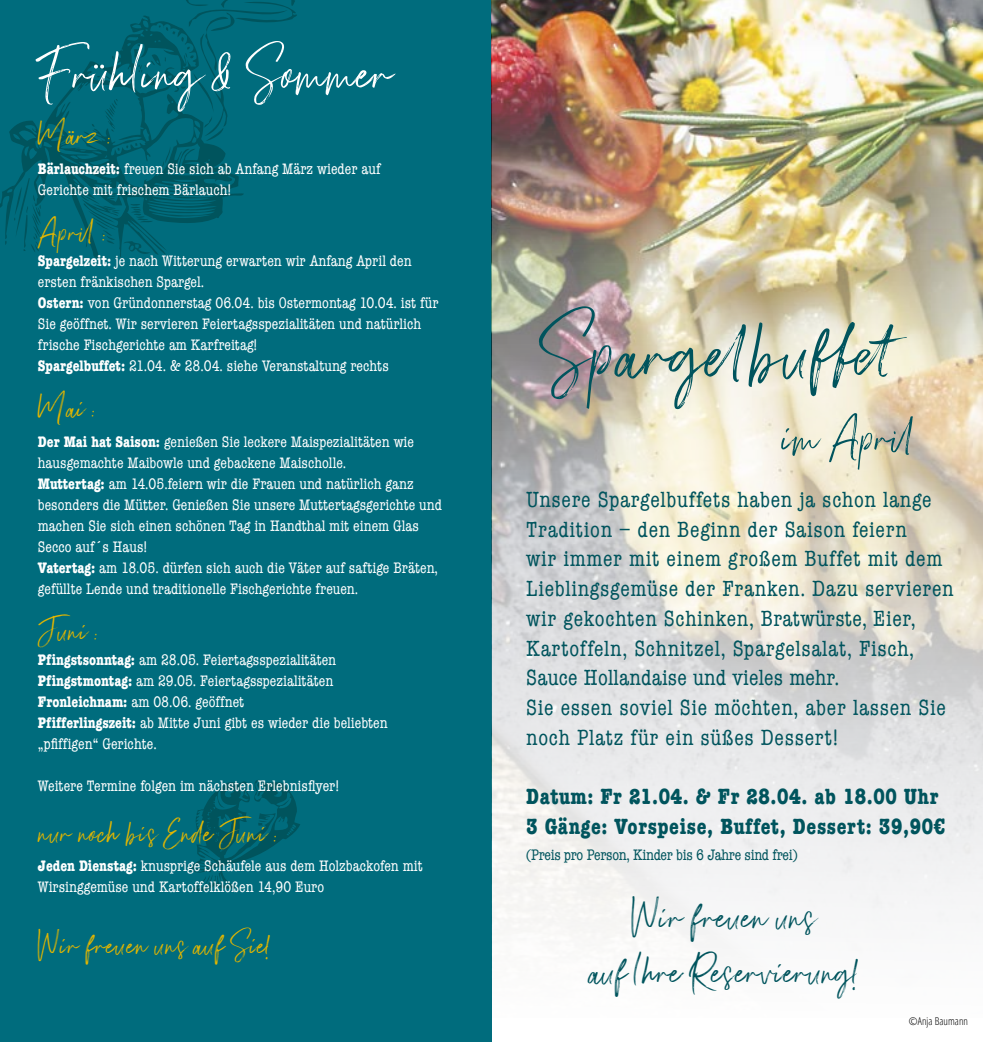
<style>
.page{position:relative;width:983px;height:1042px;background:#fff}
.page>*{position:absolute;margin:0;border:0;box-sizing:border-box;transform-origin:0 0}
.t1{font:88.38px "Katulamp Alt";color:#00545d}
.t2{font:60.73px "Katulamp Alt";color:#fff}
.t3{font:51.27px "Katulamp Alt";letter-spacing:.01em;color:#00545d}
.t4{font:42.52px/54.2px "Katulamp Alt";letter-spacing:.025em;color:#00545d;text-align:center}
.t5{font:33.25px "Katulamp Alt";letter-spacing:.01em;color:#e3b600}
.t6{font:condensed 22.75px/29.8px "American Typewriter";letter-spacing:.03em;color:#00545d}
.t7{font:700 condensed 22.75px/29.8px "American Typewriter";letter-spacing:.03em;color:#00545d}
.t8{font:condensed 15.75px/21px "American Typewriter";color:#fff}
.t9{font:condensed 15.75px "American Typewriter";letter-spacing:-.02em;color:#00545d}
.t10{font:300 10.67px "Open Sans Condensed";color:#000}
.s1{font-weight:700}
</style>
<div class="page">
<div style="left:0;top:0;width:491px;height:1042px;background:#006c7d"></div>
<img style="left:491px;top:0;width:491px;height:1017px">
<svg style="left:189px;top:780px;width:111px;height:111px"></svg>
<svg style="left:0;top:15px;width:244px;height:243px"></svg>
<svg style="left:14px;top:178px;width:28px;height:74px"></svg>
<svg style="left:181px;top:0;width:116px;height:141px"></svg>
<h2 class="t2" style="left:35px;top:31px;width:357px">Frühling &amp; Sommer</h2>
<h3 class="t5" style="left:38px;top:112px;width:74px">März :</h3>
<p class="t8" style="left:38px;top:158px;width:344px"><span class="s1">Bärlauchzeit:</span> freuen Sie sich ab Anfang März wieder auf<br>Gerichte mit frischem Bärlauch!</p>
<h3 class="t5" style="left:38px;top:209px;width:69px">April :</h3>
<p class="t8" style="left:38px;top:250px;width:402px"><span class="s1">Spargelzeit:</span> je nach Witterung erwarten wir Anfang April den ersten fränkischen Spargel.<br><span class="s1">Ostern:</span> von Gründonnerstag 06.04. bis Ostermontag 10.04. ist für Sie geöffnet. Wir servieren Feiertagsspezialitäten und natürlich frische Fischgerichte am Karfreitag!<br><span class="s1">Spargelbuffet:</span> 21.04. &amp; 28.04. siehe Veranstaltung rechts</p>
<h3 class="t5" style="left:38px;top:385px;width:58px">Mai :</h3>
<p class="t8" style="left:38px;top:431px;width:405px"><span class="s1">Der Mai hat Saison:</span> genießen Sie leckere Maispezialitäten wie hausgemachte Maibowle und gebackene Maischolle.<br><span class="s1">Muttertag:</span> am 14.05.feiern wir die Frauen und natürlich ganz besonders die Mütter. Genießen Sie unsere Muttertagsgerichte und machen Sie sich einen schönen Tag in Handthal mit einem Glas Secco auf´s Haus!<br><span class="s1">Vatertag:</span> am 18.05. dürfen sich auch die Väter auf saftige Bräten, gefüllte Lende und traditionelle Fischgerichte freuen.</p>
<h3 class="t5" style="left:38px;top:608px;width:61px">Juni :</h3>
<p class="t8" style="left:38px;top:648px;width:351px"><span class="s1">Pfingstsonntag:</span> am 28.05. Feiertagsspezialitäten <span class="s1">Pfingstmontag:</span> am 29.05. Feiertagsspezialitäten <span class="s1">Fronleichnam:</span> am 08.06. geöffnet<br><span class="s1">Pfifferlingszeit:</span> ab Mitte Juni gibt es wieder die beliebten „pfiffigen“ Gerichte.</p>
<p class="t8" style="left:38px;top:774px;width:303px">Weitere Termine folgen im nächsten Erlebnisflyer!</p>
<h3 class="t5" style="left:38px;top:809px;width:240px">nur noch bis Ende Juni :</h3>
<p class="t8" style="left:38px;top:855px;width:386px"><span class="s1">Jeden Dienstag:</span> knusprige Schäufele aus dem Holzbackofen mit<br>Wirsinggemüse und Kartoffelklößen 14,90 Euro</p>
<h3 class="t5" style="left:38px;top:922px;width:233px">Wir freuen uns auf Sie!</h3>
<h1 class="t1" style="left:539px;top:291px;width:369px">Spargelbuffet</h1>
<h3 class="t3" style="left:781px;top:402px;width:135px">im April</h3>
<p class="t6" style="left:526px;top:484px;width:429px">Unsere Spargelbuffets haben ja schon lange Tradition – den Beginn der Saison feiern<br>wir immer mit einem großem Buffet mit dem Lieblingsgemüse der Franken. Dazu servieren wir gekochten Schinken, Bratwürste, Eier, Kartoffeln, Schnitzel, Spargelsalat, Fisch, Sauce Hollandaise und vieles mehr.<br>Sie essen soviel Sie möchten, aber lassen Sie noch Platz für ein süßes Dessert!</p>
<h3 class="t7" style="left:526px;top:781px;width:420px">Datum: Fr 21.04. &amp; Fr 28.04. ab 18.00 Uhr<br>3 Gänge: Vorspeise, Buffet, Dessert: 39,90€</h3>
<p class="t9" style="left:526px;top:843px;width:273px">(Preis pro Person, Kinder bis 6 Jahre sind frei)</p>
<h3 class="t4" style="left:587px;top:890px;width:271px">Wir freuen uns<br>auf lhre Reservierung!</h3>
<p class="t10" style="left:908px;top:1014px;width:61px">©Anja Baumann</p>
</div>
